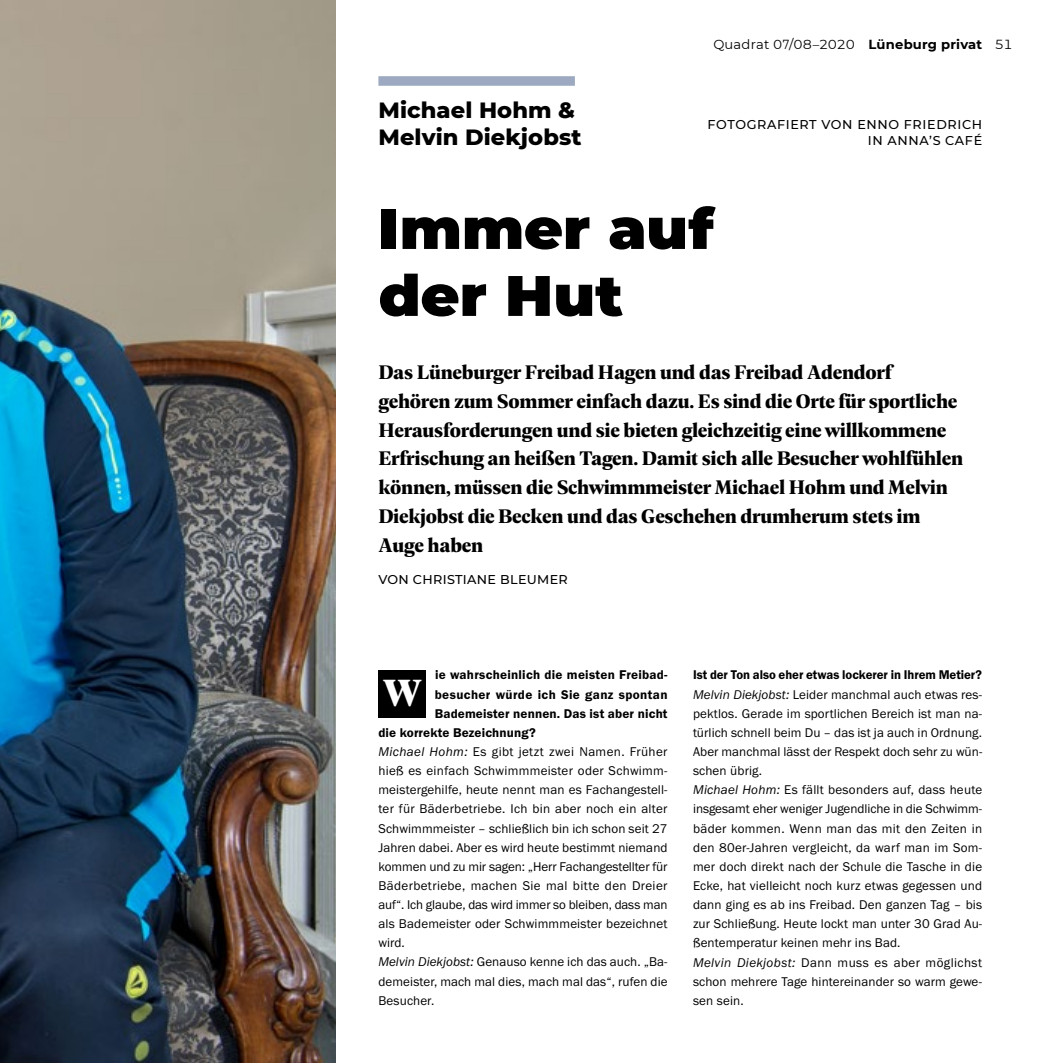
<style>
.page{position:relative;width:1063px;height:1063px;background:#fff}
.page>*{position:absolute;margin:0;border:0;box-sizing:border-box;transform-origin:0 0}
.t1{font:900 57px/66.9px "Montserrat";color:#000;scale:1.05 1}
.t2{font:900 40.5px "Geller Headline";color:#fff}
.t3{font:800 22.5px/27px "Montserrat";letter-spacing:.005em;color:#000}
.t4{font:700 21px/28.7px "Geller Headline";letter-spacing:-.01em;color:#000}
.t5{font:13.2px/19.2px "Franklin Gothic URW Boo";letter-spacing:.01em;color:#000}
.t6{font:13.2px "Franklin Gothic URW Dem";letter-spacing:.01em;color:#000}
.t7{font:13.2px "Montserrat";letter-spacing:.01em;color:#000}
.t8{font:13.2px "Franklin Gothic URW Dem";letter-spacing:.03em;color:#000}
.t9{font:500 12.75px/15.3px "Montserrat";letter-spacing:.05em;color:#000;text-align:right}
.t10{font:500 12.75px "Montserrat";letter-spacing:.025em;color:#000}
.s1{font-weight:700}
.s2{font-family:"Franklin Gothic URW Boo Ita"}
</style>
<div class="page">
<img style="left:0;top:0;width:336px;height:1063px">
<div style="left:378px;top:670px;width:48px;height:48px;background:#000"></div>
<div style="left:378px;top:76px;width:197px;height:10px;background:#9ca9c1"></div>
<h3 class="t3" style="left:378px;top:95px;width:205px">Michael Hohm &amp;<br>Melvin Diekjobst</h3>
<p class="t7" style="left:713px;top:35px;width:301px">Quadrat 07/08–2020 <span class="s1">Lüneburg privat</span> 51</p>
<p class="t9" style="left:707px;top:117px;width:276px">FOTOGRAFIERT VON ENNO FRIEDRICH<br>IN ANNA’S CAFÉ</p>
<h1 class="t1" style="left:378px;top:192px;width:321px">Immer auf der Hut</h1>
<p class="t4" style="left:378px;top:357px;width:586px">Das Lüneburger Freibad Hagen und das Freibad Adendorf gehören zum Sommer einfach dazu. Es sind die Orte für sportliche Herausforderungen und sie bieten gleichzeitig eine willkommene Erfrischung an heißen Tagen. Damit sich alle Besucher wohlfühlen können, müssen die Schwimmmeister Michael Hohm und Melvin Diekjobst die Becken und das Geschehen drumherum stets im Auge haben</p>
<p class="t10" style="left:378px;top:570px;width:191px">VON CHRISTIANE BLEUMER</p>
<p class="t6" style="left:435px;top:667px;width:234px">ie wahrscheinlich die meisten Freibad-</p>
<p class="t8" style="left:435px;top:686px;width:234px">besucher würde ich Sie ganz spontan</p>
<p class="t6" style="left:435px;top:705px;width:234px">Bademeister nennen. Das ist aber nicht</p>
<p class="t6" style="left:378px;top:724px;width:159px">die korrekte Bezeichnung?</p>
<p class="t5" style="left:378px;top:742px;width:291px"><span class="s2">Michael Hohm:</span> Es gibt jetzt zwei Namen. Früher hieß es einfach Schwimmmeister oder Schwimm&shy;meistergehilfe, heute nennt man es Fachangestell&shy;ter für Bäderbetriebe. Ich bin aber noch ein alter Schwimmmeister – schließlich bin ich schon seit 27<br>Jahren dabei. Aber es wird heute bestimmt niemand kommen und zu mir sagen: „Herr Fachangestellter für Bäderbetriebe, machen Sie mal bitte den Dreier auf“. Ich glaube, das wird immer so bleiben, dass man als Bademeister oder Schwimmmeister bezeichnet wird.<br><span class="s2">Melvin Diekjobst:</span> Genauso kenne ich das auch. „Ba&shy;demeister, mach mal dies, mach mal das“, rufen die Besucher.</p>
<h2 class="t2" style="left:383px;top:664px;width:41px">W</h2>
<p class="t6" style="left:693px;top:667px;width:291px">Ist der Ton also eher etwas lockerer in Ihrem Metier?</p>
<p class="t5" style="left:693px;top:684px;width:291px"><span class="s2">Melvin Diekjobst:</span> Leider manchmal auch etwas res&shy;pektlos. Gerade im sportlichen Bereich ist man na&shy;türlich schnell beim Du – das ist ja auch in Ordnung.<br>Aber manchmal lässt der Respekt doch sehr zu wün&shy;schen übrig.<br><span class="s2">Michael Hohm:</span> Es fällt besonders auf, dass heute insgesamt eher weniger Jugendliche in die Schwimm&shy;bäder kommen. Wenn man das mit den Zeiten in den 80er-Jahren vergleicht, da warf man im Som&shy;mer doch direkt nach der Schule die Tasche in die Ecke, hat vielleicht noch kurz etwas gegessen und dann ging es ab ins Freibad. Den ganzen Tag ‒ bis zur Schließung. Heute lockt man unter 30 Grad Au&shy;ßentemperatur keinen mehr ins Bad.<br><span class="s2">Melvin Diekjobst:</span> Dann muss es aber möglichst schon mehrere Tage hintereinander so warm gewe&shy;sen sein.</p>
</div>
